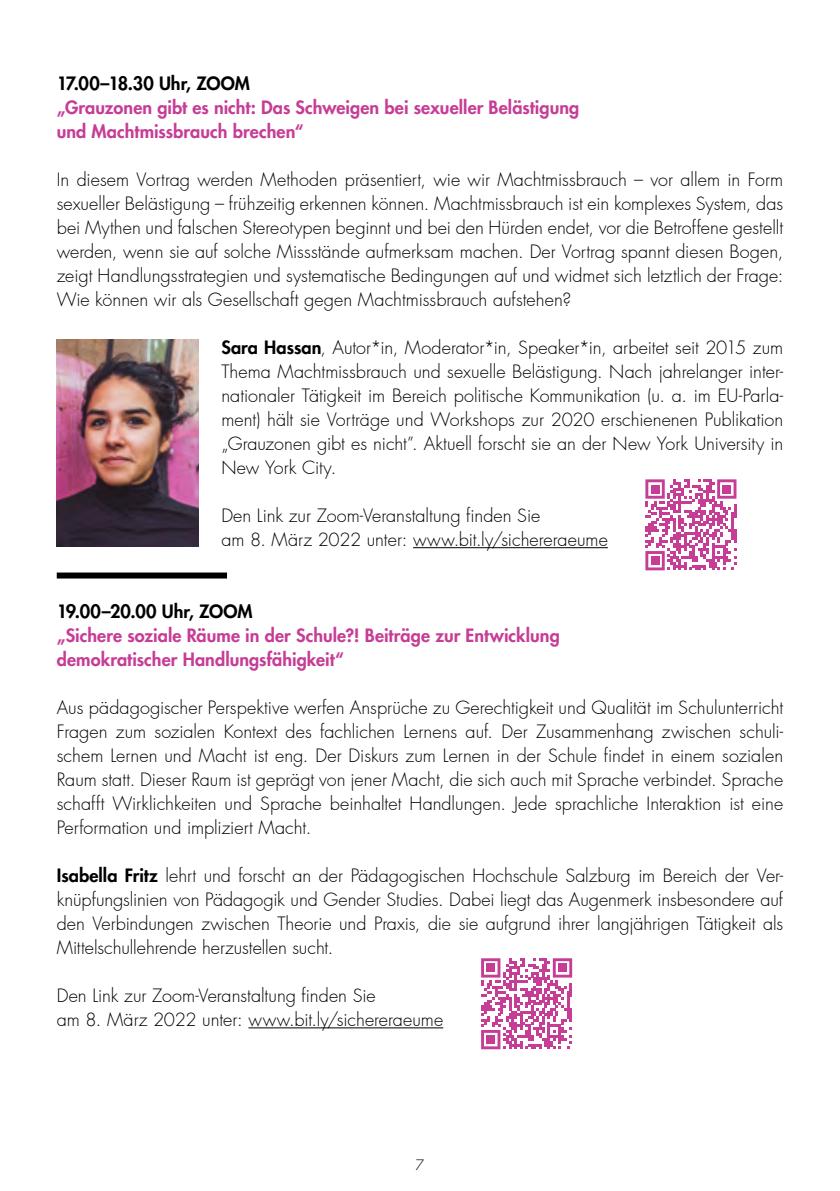
<style>
.page{position:relative;width:840px;height:1191px;background:#fff}
.page>*{position:absolute;margin:0;border:0;box-sizing:border-box;transform-origin:0 0}
.t1{font:300 18px/24px "Futura LT Pro";color:#000;text-align:justify}
.t2{font:800 18px/24px "Futura LT Pro";letter-spacing:.005em;color:#c63d96}
.t3{font:800 18px "Futura LT Pro";color:#000}
.t4{font:300 14px "Futura LT Pro";color:#000}
.s1{font-weight:800}
</style>
<div class="page">
<hr style="left:413px;top:547px;width:194px;height:1px;background:#000">
<hr style="left:248px;top:1027px;width:195px;height:1px;background:#000">
<svg style="left:645px;top:479px;width:91px;height:91px"></svg>
<div style="left:650px;top:485px;width:8px;height:8px;background:#c63d96"></div>
<div style="left:722px;top:485px;width:8px;height:8px;background:#c63d96"></div>
<div style="left:650px;top:556px;width:8px;height:9px;background:#c63d96"></div>
<img style="left:57px;top:340px;width:141px;height:206px">
<svg style="left:481px;top:958px;width:91px;height:91px"></svg>
<div style="left:486px;top:963px;width:8px;height:9px;background:#c63d96"></div>
<div style="left:558px;top:963px;width:8px;height:9px;background:#c63d96"></div>
<div style="left:486px;top:1035px;width:8px;height:8px;background:#c63d96"></div>
<div style="left:57px;top:572px;width:170px;height:6px;background:#000"></div>
<p class="t3" style="left:57px;top:69px;width:194px">17.00–18.30 Uhr, ZOOM</p>
<p class="t2" style="left:57px;top:94px;width:523px">„Grauzonen gibt es nicht: Das Schweigen bei sexueller Belästigung und Machtmissbrauch brechen“</p>
<p class="t1" style="left:57px;top:167px;width:727px">In diesem Vortrag werden Methoden präsentiert, wie wir Machtmissbrauch – vor allem in Form sexueller Belästigung – frühzeitig erkennen können. Machtmissbrauch ist ein komplexes System, das bei Mythen und falschen Stereotypen beginnt und bei den Hürden endet, vor die Betroffene gestellt werden, wenn sie auf solche Missstände aufmerksam machen. Der Vortrag spannt diesen Bogen, zeigt Handlungsstrategien und systematische Bedingungen auf und widmet sich letztlich der Frage:<br>Wie können wir als Gesellschaft gegen Machtmissbrauch aufstehen?</p>
<p class="t1" style="left:221px;top:335px;width:563px"><span class="s1">Sara Hassan</span>, Autor*in, Moderator*in, Speaker*in, arbeitet seit 2015 zum Thema Machtmissbrauch und sexuelle Belästigung. Nach jahrelanger inter&shy;nationaler Tätigkeit im Bereich politische Kommunikation (u. a. im EU-Parla&shy;ment) hält sie Vorträge und Workshops zur 2020 erschienenen Publikation „Grauzonen gibt es nicht”. Aktuell forscht sie an der New York University in New York City.</p>
<p class="t1" style="left:221px;top:503px;width:388px">Den Link zur Zoom-Veranstaltung finden Sie<br>am 8. März 2022 unter: www.bit.ly/sichereraeume</p>
<p class="t3" style="left:57px;top:597px;width:197px">19.00–20.00 Uhr, ZOOM</p>
<p class="t2" style="left:57px;top:622px;width:504px">„Sichere soziale Räume in der Schule?! Beiträge zur Entwicklung demokratischer Handlungsfähigkeit“</p>
<p class="t1" style="left:57px;top:695px;width:727px">Aus pädagogischer Perspektive werfen Ansprüche zu Gerechtigkeit und Qualität im Schulunterricht Fragen zum sozialen Kontext des fachlichen Lernens auf. Der Zusammenhang zwischen schuli&shy;schem Lernen und Macht ist eng. Der Diskurs zum Lernen in der Schule findet in einem sozialen Raum statt. Dieser Raum ist geprägt von jener Macht, die sich auch mit Sprache verbindet. Sprache schafft Wirklichkeiten und Sprache beinhaltet Handlungen. Jede sprachliche Interaktion ist eine Performation und impliziert Macht.</p>
<p class="t1" style="left:57px;top:863px;width:727px"><span class="s1">Isabella Fritz</span> lehrt und forscht an der Pädagogischen Hochschule Salzburg im Bereich der Ver&shy;knüpfungslinien von Pädagogik und Gender Studies. Dabei liegt das Augenmerk insbesondere auf den Verbindungen zwischen Theorie und Praxis, die sie aufgrund ihrer langjährigen Tätigkeit als Mittelschullehrende herzustellen sucht.</p>
<p class="t1" style="left:57px;top:983px;width:388px">Den Link zur Zoom-Veranstaltung finden Sie<br>am 8. März 2022 unter: www.bit.ly/sichereraeume</p>
<p class="t4" style="left:415px;top:1155px;width:10px">7</p>
</div>
